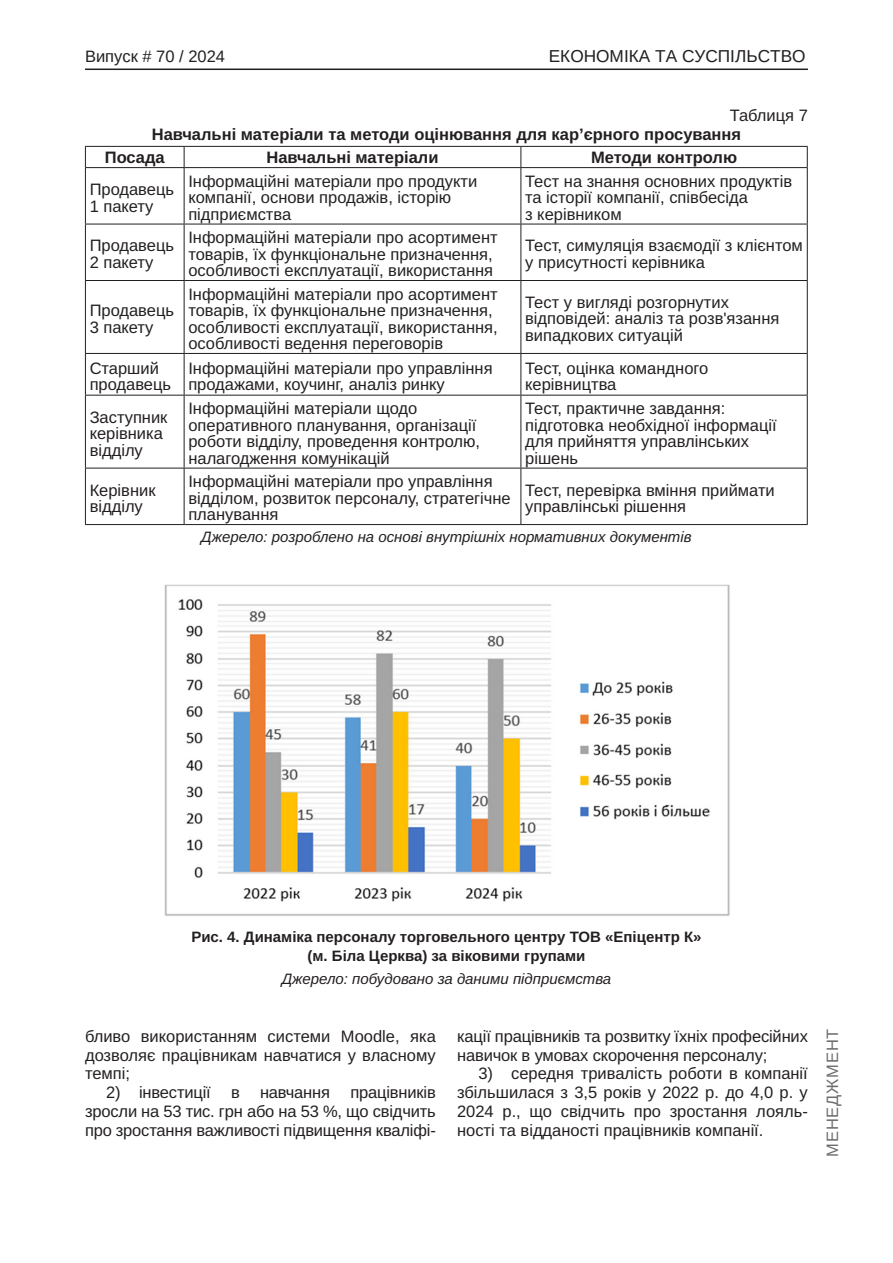
<style>
.page{position:relative;width:893px;height:1263px;background:#fff}
.page>*{position:absolute;margin:0;border:0;box-sizing:border-box;transform-origin:0 0}
.t1{font:17.25px "Arimo";color:#231f20}
.Таблица_текст{font:16.5px/16.5px "Arimo";color:#231f20}
.Текст_основной_G{font:16.5px/18.8px "Arimo";letter-spacing:-.01em;color:#231f20;text-align:justify}
.Таблица_подпись{font:700 16.5px "Arimo";color:#231f20}
.t2{font:16.5px "Arimo";color:#231f20}
.t3{font:16.5px "Arimo";letter-spacing:.05em;color:#6c6d70}
.Джерело{font:italic 15px "Arimo";color:#231f20}
.Рисунок_N{font:700 15px "Arimo";color:#231f20}
</style>
<div class="page">
<hr style="left:85px;top:69px;width:723px;height:1px;background:#231f20">
<hr style="left:85px;top:146px;width:99px;height:1px;background:#231f20">
<hr style="left:184px;top:146px;width:337px;height:1px;background:#231f20">
<hr style="left:521px;top:146px;width:287px;height:1px;background:#231f20">
<hr style="left:85px;top:167px;width:99px;height:1px;background:#231f20">
<hr style="left:184px;top:167px;width:337px;height:1px;background:#231f20">
<hr style="left:521px;top:167px;width:287px;height:1px;background:#231f20">
<hr style="left:85px;top:224px;width:99px;height:1px;background:#231f20">
<hr style="left:184px;top:224px;width:337px;height:1px;background:#231f20">
<hr style="left:521px;top:224px;width:287px;height:1px;background:#231f20">
<hr style="left:85px;top:280px;width:99px;height:1px;background:#231f20">
<hr style="left:184px;top:280px;width:337px;height:1px;background:#231f20">
<hr style="left:521px;top:280px;width:287px;height:1px;background:#231f20">
<hr style="left:85px;top:353px;width:99px;height:1px;background:#231f20">
<hr style="left:184px;top:353px;width:337px;height:1px;background:#231f20">
<hr style="left:521px;top:353px;width:287px;height:1px;background:#231f20">
<hr style="left:85px;top:395px;width:99px;height:1px;background:#231f20">
<hr style="left:184px;top:395px;width:337px;height:1px;background:#231f20">
<hr style="left:521px;top:395px;width:287px;height:1px;background:#231f20">
<hr style="left:85px;top:468px;width:99px;height:1px;background:#231f20">
<hr style="left:184px;top:468px;width:337px;height:1px;background:#231f20">
<hr style="left:521px;top:468px;width:287px;height:1px;background:#231f20">
<hr style="left:85px;top:524px;width:99px;height:1px;background:#231f20">
<hr style="left:184px;top:524px;width:337px;height:1px;background:#231f20">
<hr style="left:521px;top:524px;width:287px;height:1px;background:#231f20">
<svg style="left:85px;top:147px;width:1px;height:20px"></svg>
<hr style="left:85px;top:168px;width:1px;height:56px;background:#231f20">
<hr style="left:85px;top:224px;width:1px;height:56px;background:#231f20">
<hr style="left:85px;top:281px;width:1px;height:72px;background:#231f20">
<hr style="left:85px;top:354px;width:1px;height:41px;background:#231f20">
<hr style="left:85px;top:395px;width:1px;height:73px;background:#231f20">
<hr style="left:85px;top:468px;width:1px;height:56px;background:#231f20">
<svg style="left:184px;top:147px;width:1px;height:20px"></svg>
<svg style="left:520px;top:147px;width:1px;height:20px"></svg>
<svg style="left:807px;top:147px;width:1px;height:20px"></svg>
<hr style="left:184px;top:168px;width:1px;height:56px;background:#231f20">
<hr style="left:520px;top:168px;width:1px;height:56px;background:#231f20">
<hr style="left:807px;top:168px;width:1px;height:56px;background:#231f20">
<hr style="left:184px;top:224px;width:1px;height:56px;background:#231f20">
<hr style="left:520px;top:224px;width:1px;height:56px;background:#231f20">
<hr style="left:807px;top:224px;width:1px;height:56px;background:#231f20">
<hr style="left:184px;top:281px;width:1px;height:72px;background:#231f20">
<hr style="left:520px;top:281px;width:1px;height:72px;background:#231f20">
<hr style="left:807px;top:281px;width:1px;height:72px;background:#231f20">
<hr style="left:184px;top:354px;width:1px;height:41px;background:#231f20">
<hr style="left:520px;top:354px;width:1px;height:41px;background:#231f20">
<hr style="left:807px;top:354px;width:1px;height:41px;background:#231f20">
<hr style="left:184px;top:395px;width:1px;height:73px;background:#231f20">
<hr style="left:520px;top:395px;width:1px;height:73px;background:#231f20">
<hr style="left:807px;top:395px;width:1px;height:73px;background:#231f20">
<hr style="left:184px;top:468px;width:1px;height:56px;background:#231f20">
<hr style="left:520px;top:468px;width:1px;height:56px;background:#231f20">
<hr style="left:807px;top:468px;width:1px;height:56px;background:#231f20">
<img style="left:164px;top:584px;width:566px;height:332px">
<p class="t2" style="left:85px;top:47px;width:142px">Випуск # 70 / 2024</p>
<p class="t1" style="left:549px;top:47px;width:258px">ЕКОНОМІКА ТА СУСПІЛЬСТВО</p>
<p class="Текст_основной_G" style="left:730px;top:106px;width:80px">Таблиця 7</p>
<p class="Таблица_подпись" style="left:152px;top:123px;width:591px">Навчальні матеріали та методи оцінювання для кар’єрного просування</p>
<p class="Таблица_подпись" style="left:105px;top:146px;width:61px">Посада</p>
<p class="Таблица_подпись" style="left:266px;top:146px;width:174px">Навчальні матеріали</p>
<p class="Таблица_подпись" style="left:591px;top:146px;width:148px">Методи контролю</p>
<p class="Таблица_текст" style="left:90px;top:181px;width:86px">Продавець<br>1 пакету</p>
<p class="Таблица_текст" style="left:188px;top:173px;width:290px">Інформаційні матеріали про продукти компанії, основи продажів, історію підприємства</p>
<p class="Таблица_текст" style="left:525px;top:173px;width:268px">Тест на знання основних продуктів та історії компанії, співбесіда</p>
<p class="Таблица_текст" style="left:525px;top:206px;width:98px">з керівником</p>
<p class="Таблица_текст" style="left:90px;top:238px;width:86px">Продавець<br>2 пакету</p>
<p class="Таблица_текст" style="left:188px;top:230px;width:311px">Інформаційні матеріали про асортимент товарів, їх функціональне призначення, особливості експлуатації, використання</p>
<p class="Таблица_текст" style="left:525px;top:238px;width:279px">Тест, симуляція взаємодії з клієнтом у присутності керівника</p>
<p class="Таблица_текст" style="left:90px;top:303px;width:86px">Продавець<br>3 пакету</p>
<p class="Таблица_текст" style="left:188px;top:286px;width:311px">Інформаційні матеріали про асортимент товарів, їх функціональне призначення, особливості експлуатації, використання, особливості ведення переговорів</p>
<p class="Таблица_текст" style="left:525px;top:294px;width:256px">Тест у вигляді розгорнутих відповідей: аналіз та розв'язання випадкових ситуацій</p>
<p class="Таблица_текст" style="left:90px;top:360px;width:83px">Старший продавець</p>
<p class="Таблица_текст" style="left:188px;top:360px;width:306px">Інформаційні матеріали про управління продажами, коучинг, аналіз ринку</p>
<p class="Таблица_текст" style="left:525px;top:360px;width:185px">Тест, оцінка командного керівництва</p>
<p class="Таблица_текст" style="left:90px;top:409px;width:79px">Заступник керівника відділу</p>
<p class="Таблица_текст" style="left:188px;top:401px;width:293px">Інформаційні матеріали щодо оперативного планування, організації роботи відділу, проведення контролю, налагодження комунікацій</p>
<p class="Таблица_текст" style="left:525px;top:401px;width:253px">Тест, практичне завдання: підготовка необхідної інформації для прийняття управлінських рішень</p>
<p class="Таблица_текст" style="left:90px;top:482px;width:67px">Керівник відділу</p>
<p class="Таблица_текст" style="left:188px;top:474px;width:324px">Інформаційні матеріали про управління відділом, розвиток персоналу, стратегічне планування</p>
<p class="Таблица_текст" style="left:525px;top:482px;width:251px">Тест, перевірка вміння приймати управлінські рішення</p>
<p class="Джерело" style="left:201px;top:526px;width:492px">Джерело: розроблено на основі внутрішніх нормативних документів</p>
<p class="Рисунок_N" style="left:191px;top:926px;width:512px">Рис. 4. Динаміка персоналу торговельного центру ТОВ «Епіцентр К»</p>
<p class="Рисунок_N" style="left:307px;top:945px;width:279px">(м. Біла Церква) за віковими групами</p>
<p class="Джерело" style="left:282px;top:968px;width:331px">Джерело: побудовано за даними підприємства</p>
<p class="Текст_основной_G" style="left:85px;top:1027px;width:352px">бливо використанням системи Moodle, яка дозволяє працівникам навчатися у власному темпі;</p>
<p class="Текст_основной_G" style="left:85px;top:1083px;width:352px;text-indent:21px">2) інвестиції в навчання працівників зросли на 53 тис. грн або на 53 %, що свідчить про зростання важливості підвищення кваліфі-</p>
<p class="Текст_основной_G" style="left:457px;top:1027px;width:352px">кації працівників та розвитку їхніх професійних навичок в умовах скорочення персоналу;</p>
<p class="Текст_основной_G" style="left:457px;top:1065px;width:352px;text-indent:21px">3) середня тривалість роботи в компанії збільшилася з 3,5 років у 2022 р. до 4,0 р. у 2024 р., що свідчить про зростання лояль&shy;ності та відданості працівників компанії.</p>
<p class="t3" style="left:823px;top:1157px;width:130px;rotate:-90deg">МЕНЕДЖМЕНТ</p>
</div>
